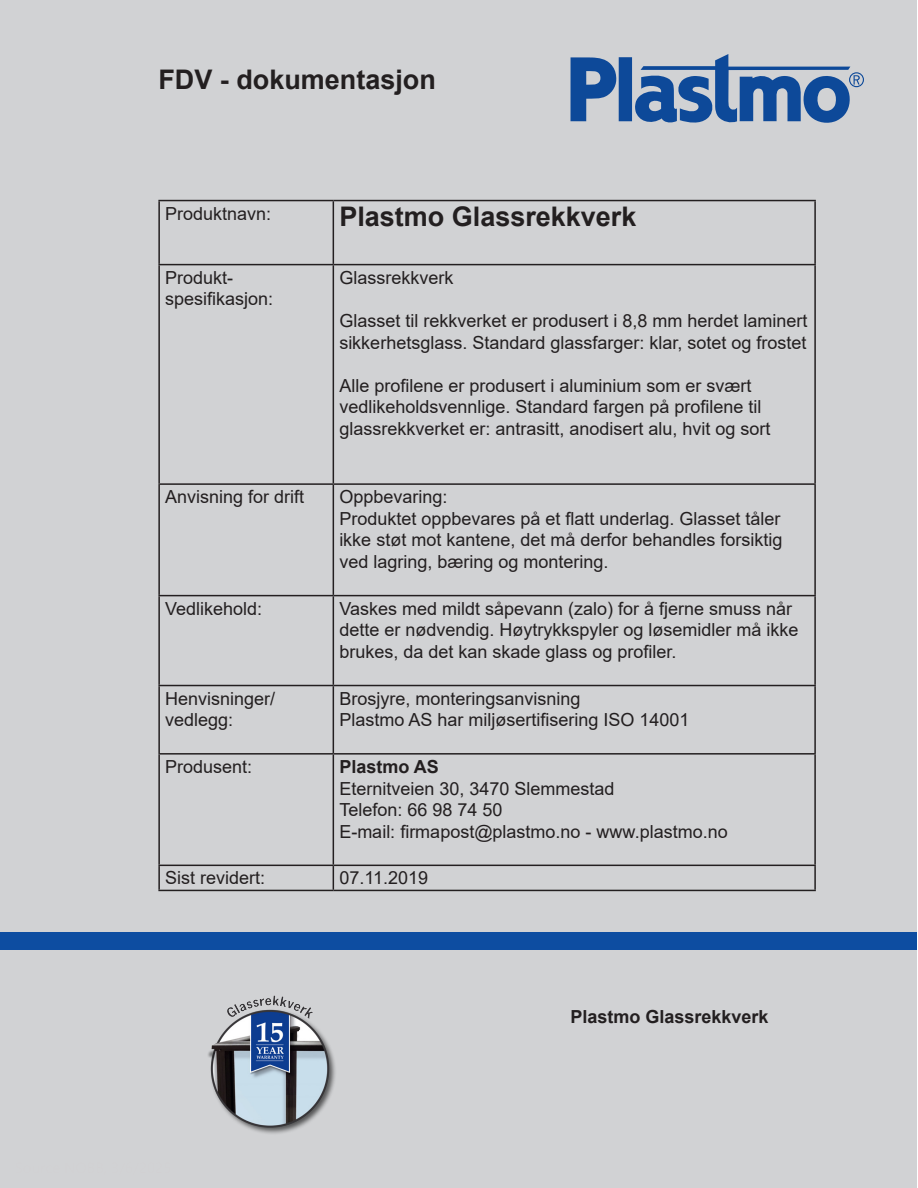
<style>
.page{position:relative;width:918px;height:1188px;background:#fff}
.page>*{position:absolute;margin:0;border:0;box-sizing:border-box;transform-origin:0 0}
.t1{font:700 27px "Arial";color:#231f20}
.t2{font:18px/21.6px "Arial";color:#231f20}
.t3{font:700 18px "Arial";color:#231f20}
</style>
<div class="page">
<div style="left:1px;top:1px;width:916px;height:1187px;background:#d1d2d4"></div>
<hr style="left:158px;top:200px;width:175px;height:1px;background:#231f20">
<hr style="left:158px;top:201px;width:2px;height:63px;background:#231f20">
<hr style="left:333px;top:200px;width:483px;height:1px;background:#231f20">
<hr style="left:333px;top:201px;width:1px;height:63px;background:#231f20">
<hr style="left:814px;top:201px;width:2px;height:63px;background:#231f20">
<hr style="left:158px;top:264px;width:175px;height:1px;background:#231f20">
<hr style="left:158px;top:265px;width:2px;height:218px;background:#231f20">
<hr style="left:333px;top:264px;width:483px;height:1px;background:#231f20">
<hr style="left:333px;top:265px;width:1px;height:218px;background:#231f20">
<hr style="left:814px;top:265px;width:2px;height:218px;background:#231f20">
<hr style="left:158px;top:483px;width:175px;height:2px;background:#231f20">
<hr style="left:158px;top:485px;width:2px;height:110px;background:#231f20">
<hr style="left:333px;top:483px;width:483px;height:2px;background:#231f20">
<hr style="left:333px;top:485px;width:1px;height:110px;background:#231f20">
<hr style="left:814px;top:485px;width:2px;height:110px;background:#231f20">
<hr style="left:158px;top:595px;width:175px;height:1px;background:#231f20">
<hr style="left:158px;top:596px;width:2px;height:89px;background:#231f20">
<hr style="left:333px;top:595px;width:483px;height:1px;background:#231f20">
<hr style="left:333px;top:596px;width:1px;height:89px;background:#231f20">
<hr style="left:814px;top:596px;width:2px;height:89px;background:#231f20">
<hr style="left:158px;top:685px;width:175px;height:1px;background:#231f20">
<hr style="left:158px;top:686px;width:2px;height:67px;background:#231f20">
<hr style="left:333px;top:685px;width:483px;height:1px;background:#231f20">
<hr style="left:333px;top:686px;width:1px;height:67px;background:#231f20">
<hr style="left:814px;top:686px;width:2px;height:67px;background:#231f20">
<hr style="left:158px;top:753px;width:175px;height:2px;background:#231f20">
<hr style="left:158px;top:755px;width:2px;height:110px;background:#231f20">
<hr style="left:333px;top:753px;width:483px;height:2px;background:#231f20">
<hr style="left:333px;top:755px;width:1px;height:110px;background:#231f20">
<hr style="left:814px;top:755px;width:2px;height:110px;background:#231f20">
<hr style="left:158px;top:865px;width:175px;height:1px;background:#231f20">
<hr style="left:158px;top:866px;width:2px;height:24px;background:#231f20">
<hr style="left:333px;top:865px;width:483px;height:1px;background:#231f20">
<svg style="left:333px;top:866px;width:1px;height:24px"></svg>
<hr style="left:814px;top:866px;width:2px;height:24px;background:#231f20">
<hr style="left:158px;top:890px;width:175px;height:1px;background:#231f20">
<hr style="left:333px;top:890px;width:483px;height:1px;background:#231f20">
<div style="left:619px;top:57px;width:13px;height:64px;background:#0d4999"></div>
<svg style="left:571px;top:57px;width:46px;height:64px"></svg>
<svg style="left:635px;top:54px;width:229px;height:69px"></svg>
<img style="left:208px;top:995px;width:127px;height:139px">
<div style="left:1px;top:932px;width:916px;height:18px;background:#0d4da1"></div>
<h1 class="t1" style="left:158px;top:60px;width:279px">FDV - dokumentasjon</h1>
<p class="t2" style="left:165px;top:202px;width:108px">Produktnavn:</p>
<h1 class="t1" style="left:339px;top:198px;width:299px">Plastmo Glassrekkverk</h1>
<p class="t2" style="left:165px;top:266px;width:110px">Produkt&shy;spesifikasjon:</p>
<p class="t2" style="left:339px;top:266px;width:116px">Glassrekkverk</p>
<p class="t2" style="left:339px;top:310px;width:470px">Glasset til rekkverket er produsert i 8,8 mm herdet laminert sikkerhetsglass. Standard glassfarger: klar, sotet og frostet</p>
<p class="t2" style="left:339px;top:374px;width:433px">Alle profilene er produsert i aluminium som er svært vedlikeholdsvennlige. Standard fargen på profilene til glassrekkverket er: antrasitt, anodisert alu, hvit og sort</p>
<p class="t2" style="left:165px;top:486px;width:141px">Anvisning for drift</p>
<p class="t2" style="left:339px;top:486px;width:445px">Oppbevaring:<br>Produktet oppbevares på et flatt underlag. Glasset tåler ikke støt mot kantene, det må derfor behandles forsiktig ved lagring, bæring og montering.</p>
<p class="t2" style="left:165px;top:597px;width:99px">Vedlikehold:</p>
<p class="t2" style="left:339px;top:597px;width:461px">Vaskes med mildt såpevann (zalo) for å fjerne smuss når dette er nødvendig. Høytrykkspyler og løsemidler må ikke brukes, da det kan skade glass og profiler.</p>
<p class="t2" style="left:165px;top:687px;width:112px">Henvisninger/ vedlegg:</p>
<p class="t2" style="left:339px;top:687px;width:352px">Brosjyre, monteringsanvisning<br>Plastmo AS har miljøsertifisering ISO 14001</p>
<p class="t2" style="left:165px;top:756px;width:89px">Produsent:</p>
<p class="t3" style="left:339px;top:754px;width:101px">Plastmo AS</p>
<p class="t2" style="left:339px;top:777px;width:390px">Eternitveien 30, 3470 Slemmestad<br>Telefon: 66 98 74 50<br>E-mail: firmapost@plastmo.no - www.plastmo.no</p>
<p class="t2" style="left:165px;top:867px;width:102px">Sist revidert:</p>
<p class="t2" style="left:339px;top:867px;width:90px">07.11.2019</p>
<p class="t3" style="left:571px;top:1004px;width:200px">Plastmo Glassrekkverk</p>
</div>
